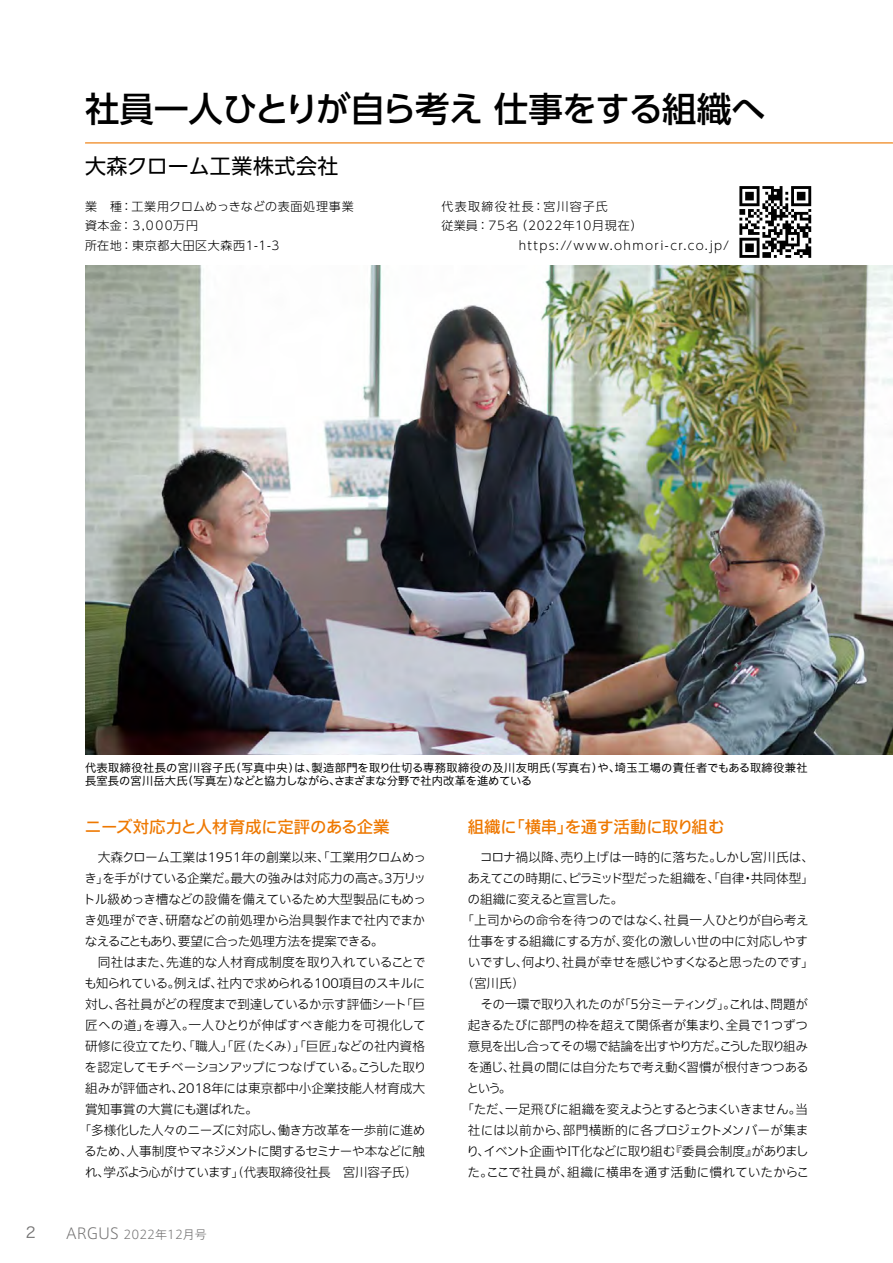
<style>
.page{position:relative;width:893px;height:1263px;background:#fff}
.page>*{position:absolute;margin:0;border:0;box-sizing:border-box;transform-origin:0 0}
.t1{font:500 34.5px "UD Shin Go Pro";letter-spacing:-.02em;color:#000}
.t2{font:21px "UD Shin Go Pro";letter-spacing:.025em;color:#000}
.t3{font:500 16.5px "Iwa UCDA Goth Std";letter-spacing:-.01em;color:#ee7800}
.t4{font:15px "Hira Kaku Pro W3";color:#727171}
.t5{font:300 12.75px "Iwa UCDA Goth Std";letter-spacing:-.03em;color:#000}
.t6{font:300 12.75px "Iwa UCDA Goth Std";letter-spacing:-.05em;color:#000}
.t7{font:300 12.75px "Iwa UCDA Goth Std";letter-spacing:-.005em;color:#000}
.t8{font:300 12.75px "Iwa UCDA Goth Std";letter-spacing:-.01em;color:#000}
.t9{font:300 12.75px "Iwa UCDA Goth Std";letter-spacing:-.06em;color:#000}
.t10{font:300 12.75px "Iwa UCDA Goth Std";letter-spacing:.01em;color:#000}
.t11{font:300 12.75px "Iwa UCDA Goth Std";letter-spacing:.005em;color:#000}
.t12{font:300 12px/19.5px "UD Shin Go Pro";letter-spacing:.065em;color:#000}
.t13{font:300 12px/19.5px "UD Shin Go Pro";letter-spacing:.085em;color:#000}
.t14{font:300 12px "UD Shin Go Pro";letter-spacing:.11em;color:#000}
.t15{font:12px "Axis Basic Std N L";color:#727171}
.t16{font:100 11.25px/13.5px "Iwa UCDA Goth Std";letter-spacing:.015em;color:#000}
.s1{font-size:15px}
</style>
<div class="page">
<hr style="left:85px;top:143px;width:808px;height:1px;background:#ee7800">
<img style="left:85px;top:266px;width:808px;height:489px">
<svg style="left:739px;top:186px;width:72px;height:72px"></svg>
<h1 class="t1" style="left:85px;top:81px;width:682px">社員一人ひとりが自ら考え 仕事をする組織へ</h1>
<h2 class="t2" style="left:85px;top:149px;width:255px">大森クローム工業株式会社</h2>
<p class="t12" style="left:85px;top:196px;width:270px">業　種：工業用クロムめっきなどの表面処理事業資本金：3,000万円<br>所在地：東京都大田区大森西1-1-3</p>
<p class="t13" style="left:441px;top:196px;width:203px">代表取締役社長：宮川容子氏<br>従業員：75名（2022年10月現在）</p>
<p class="t14" style="left:519px;top:235px;width:212px">https://www.ohmori-cr.co.jp/</p>
<p class="t16" style="left:85px;top:760px;width:724px">代表取締役社長の宮川容子氏（写真中央）は、製造部門を取り仕切る専務取締役の及川友明氏（写真右）や、埼玉工場の責任者でもある取締役兼社長室長の宮川岳大氏（写真左）などと協力しながら、さまざまな分野で社内改革を進めている</p>
<p class="t3" style="left:85px;top:814px;width:306px">ニーズ対応力と人材育成に定評のある企業</p>
<p class="t3" style="left:468px;top:814px;width:258px">組織に「横串」を通す活動に取り組む</p>
<p class="t5" style="left:85px;top:848px;width:343px">　大森クローム工業は1951年の創業以来、「工業用クロムめっ</p>
<p class="t5" style="left:85px;top:869px;width:343px">き」を手がけている企業だ。最大の強みは対応力の高さ。3万リッ</p>
<p class="t5" style="left:83px;top:890px;width:344px">トル級めっき槽などの設備を備えているため大型製品にもめっ</p>
<p class="t5" style="left:85px;top:911px;width:342px">き処理ができ、研磨などの前処理から治具製作まで社内でまか</p>
<p class="t9" style="left:85px;top:932px;width:300px">なえることもあり、要望に合った処理方法を提案できる。</p>
<p class="t7" style="left:85px;top:953px;width:342px">　同社はまた、先進的な人材育成制度を取り入れていることで</p>
<p class="t5" style="left:84px;top:974px;width:343px">も知られている。例えば、社内で求められる100項目のスキルに</p>
<p class="t5" style="left:85px;top:995px;width:342px">対し、各社員がどの程度まで到達しているか示す評価シート「巨</p>
<p class="t10" style="left:85px;top:1016px;width:342px">匠への道」を導入。一人ひとりが伸ばすべき能力を可視化して</p>
<p class="t7" style="left:85px;top:1037px;width:342px">研修に役立てたり、「職人」「匠（たくみ）」「巨匠」などの社内資格</p>
<p class="t5" style="left:85px;top:1058px;width:344px">を認定してモチベーションアップにつなげている。こうした取り</p>
<p class="t8" style="left:85px;top:1079px;width:342px">組みが評価され、2018年には東京都中小企業技能人材育成大</p>
<p class="t5" style="left:85px;top:1100px;width:174px">賞知事賞の大賞にも選ばれた。</p>
<p class="t5" style="left:79px;top:1121px;width:348px">「多様化した人々のニーズに対応し、働き方改革を一歩前に進め</p>
<p class="t6" style="left:84px;top:1142px;width:342px">るため、人事制度やマネジメントに関するセミナーや本などに触</p>
<p class="t5" style="left:85px;top:1163px;width:334px">れ、学ぶよう心がけています」（代表取締役社長　宮川容子氏）</p>
<p class="t4" style="left:26px;top:1219px;width:11px">2</p>
<p class="t15" style="left:66px;top:1225px;width:142px"><span class="s1">ARGUS</span> 2022年12月号</p>
<p class="t5" style="left:468px;top:848px;width:348px">　コロナ禍以降、売り上げは一時的に落ちた。しかし宮川氏は、</p>
<p class="t6" style="left:467px;top:869px;width:348px">あえてこの時期に、ピラミッド型だった組織を、「自律・共同体型」</p>
<p class="t6" style="left:468px;top:890px;width:157px">の組織に変えると宣言した。</p>
<p class="t5" style="left:462px;top:911px;width:349px">「上司からの命令を待つのではなく、社員一人ひとりが自ら考え</p>
<p class="t8" style="left:468px;top:932px;width:342px">仕事をする組織にする方が、変化の激しい世の中に対応しやす</p>
<p class="t9" style="left:468px;top:953px;width:348px">いですし、何より、社員が幸せを感じやすくなると思ったのです」</p>
<p class="t5" style="left:461px;top:974px;width:64px">（宮川氏）</p>
<p class="t5" style="left:480px;top:995px;width:329px">その一環で取り入れたのが「5分ミーティング」。これは、問題が</p>
<p class="t5" style="left:468px;top:1016px;width:342px">起きるたびに部門の枠を超えて関係者が集まり、全員で1つずつ</p>
<p class="t6" style="left:468px;top:1037px;width:342px">意見を出し合ってその場で結論を出すやり方だ。こうした取り組み</p>
<p class="t5" style="left:467px;top:1058px;width:343px">を通じ、社員の間には自分たちで考え動く習慣が根付きつつある</p>
<p class="t5" style="left:466px;top:1079px;width:46px">という。</p>
<p class="t6" style="left:462px;top:1100px;width:348px">「ただ、一足飛びに組織を変えようとするとうまくいきません。当</p>
<p class="t11" style="left:468px;top:1121px;width:342px">社には以前から、部門横断的に各プロジェクトメンバーが集ま</p>
<p class="t5" style="left:466px;top:1142px;width:344px">り、イベント企画やIT化などに取り組む『委員会制度』がありまし</p>
<p class="t10" style="left:467px;top:1163px;width:343px">た。ここで社員が、組織に横串を通す活動に慣れていたからこ</p>
</div>
